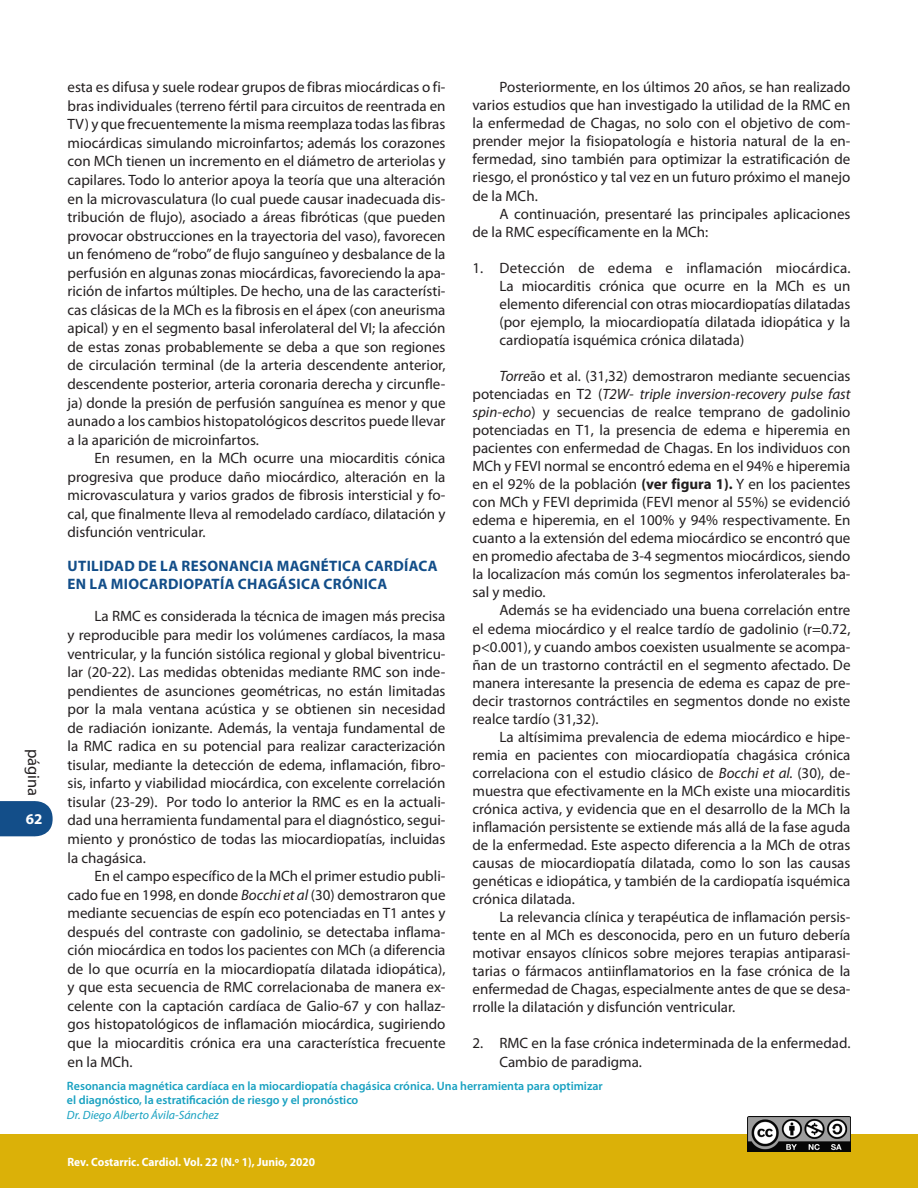
<style>
.page{position:relative;width:918px;height:1188px;background:#fff}
.page>*{position:absolute;margin:0;border:0;box-sizing:border-box;transform-origin:0 0}
.t1{font:16.5px "Myriad Pro";color:#231f20}
._10-Subtítulo_1{font:700 15.15px/18.6px "Myriad Pro";letter-spacing:.02em;color:#134e89}
._00-Texto_Normal{font:15px/18.6px "Myriad Pro";color:#231f20;text-align:justify}
._13-Párrafo_Francés{font:15px/18px "Myriad Pro";color:#231f20;text-align:justify}
.t2{font:700 15px "Myriad Pro";color:#fff}
._08_1-Pie_de_página{font:600 12.15px "Myriad Pro";color:#18a1c1}
.t3{font:700 12px "Myriad Pro";color:#fff;scale:.95 1}
._09_1-Pie_de_página{font:italic 12px "Myriad Pro";color:#18a1c1}
.s1{font-style:italic}
.s2{font-weight:700}
</style>
<div class="page">
<svg style="left:0;top:801px;width:53px;height:36px;background:#285d93"></svg>
<div style="left:0;top:1134px;width:917px;height:54px;background:#dbb108"></div>
<img style="left:748px;top:1116px;width:102px;height:36px">
<p class="t1" style="left:44px;top:749px;width:49px;rotate:90deg">página</p>
<p class="t2" style="left:26px;top:810px;width:18px">62</p>
<p class="_00-Texto_Normal" style="left:68px;top:78px;width:380px">esta es difusa y suele rodear grupos de fibras miocárdicas o fi&shy;bras individuales (terreno fértil para circuitos de reentrada en TV) y que frecuentemente la misma reemplaza todas las fibras miocárdicas simulando microinfartos; además los corazones con MCh tienen un incremento en el diámetro de arteriolas y capilares. Todo lo anterior apoya la teoría que una alteración en la microvasculatura (lo cual puede causar inadecuada dis&shy;tribución de flujo), asociado a áreas fibróticas (que pueden provocar obstrucciones en la trayectoria del vaso), favorecen un fenómeno de “robo” de flujo sanguíneo y desbalance de la perfusión en algunas zonas miocárdicas, favoreciendo la apa&shy;rición de infartos múltiples. De hecho, una de las característi&shy;cas clásicas de la MCh es la fibrosis en el ápex (con aneurisma apical) y en el segmento basal inferolateral del VI; la afección de estas zonas probablemente se deba a que son regiones de circulación terminal (de la arteria descendente anterior, descendente posterior, arteria coronaria derecha y circunfle&shy;ja) donde la presión de perfusión sanguínea es menor y que aunado a los cambios histopatológicos descritos puede llevar a la aparición de microinfartos.</p>
<p class="_00-Texto_Normal" style="left:68px;top:449px;width:380px;text-indent:27px">En resumen, en la MCh ocurre una miocarditis cónica progresiva que produce daño miocárdico, alteración en la microvasculatura y varios grados de fibrosis intersticial y fo&shy;cal, que finalmente lleva al remodelado cardíaco, dilatación y disfunción ventricular.</p>
<p class="_10-Subtítulo_1" style="left:68px;top:556px;width:372px">UTILIDAD DE LA RESONANCIA MAGNÉTICA CARDÍACA<br>EN LA MIOCARDIOPATÍA CHAGÁSICA CRÓNICA</p>
<p class="_00-Texto_Normal" style="left:68px;top:607px;width:380px;text-indent:27px">La RMC es considerada la técnica de imagen más precisa y reproducible para medir los volúmenes cardíacos, la masa ventricular, y la función sistólica regional y global biventricu&shy;lar (20-22). Las medidas obtenidas mediante RMC son inde&shy;pendientes de asunciones geométricas, no están limitadas por la mala ventana acústica y se obtienen sin necesidad de radiación ionizante. Además, la ventaja fundamental de la RMC radica en su potencial para realizar caracterización tisular, mediante la detección de edema, inflamación, fibro&shy;sis, infarto y viabilidad miocárdica, con excelente correlación tisular (23-29). Por todo lo anterior la RMC es en la actuali&shy;dad una herramienta fundamental para el diagnóstico, segui&shy;miento y pronóstico de todas las miocardiopatías, incluidas la chagásica.</p>
<p class="_00-Texto_Normal" style="left:68px;top:866px;width:380px;text-indent:27px">En el campo específico de la MCh el primer estudio publi&shy;cado fue en 1998, en donde <span class="s1">Bocchi et al</span> (30) demostraron que mediante secuencias de espín eco potenciadas en T1 antes y después del contraste con gadolinio, se detectaba inflama&shy;ción miocárdica en todos los pacientes con MCh (a diferencia de lo que ocurría en la miocardiopatía dilatada idiopática), y que esta secuencia de RMC correlacionaba de manera ex&shy;celente con la captación cardíaca de Galio-67 y con hallaz&shy;gos histopatológicos de inflamación miocárdica, sugiriendo que la miocarditis crónica era una característica frecuente en la MCh.</p>
<p class="_00-Texto_Normal" style="left:472px;top:78px;width:380px;line-height:18px;text-indent:27px">Posteriormente, en los últimos 20 años, se han realizado varios estudios que han investigado la utilidad de la RMC en la enfermedad de Chagas, no solo con el objetivo de com&shy;prender mejor la fisiopatología e historia natural de la en&shy;fermedad, sino también para optimizar la estratificación de riesgo, el pronóstico y tal vez en un futuro próximo el manejo de la MCh.</p>
<p class="_00-Texto_Normal" style="left:472px;top:204px;width:379px;line-height:18px;text-indent:27px">A continuación, presentaré las principales aplicaciones de la RMC específicamente en la MCh:</p>
<p class="_13-Párrafo_Francés" style="left:500px;top:258px;width:353px;text-indent:-27px">1. Detección de edema e inflamación miocárdica.<br>La miocarditis crónica que ocurre en la MCh es un elemento diferencial con otras miocardiopatías dilatadas (por ejemplo, la miocardiopatía dilatada idiopática y la cardiopatía isquémica crónica dilatada)</p>
<p class="_00-Texto_Normal" style="left:472px;top:367px;width:380px;line-height:18px;text-indent:27px"><span class="s1">Torre</span>ão et al. (31,32) demostraron mediante secuencias potenciadas en T2 (<span class="s1">T2W- triple inversion-recovery pulse fast spin-echo</span>) y secuencias de realce temprano de gadolinio potenciadas en T1, la presencia de edema e hiperemia en pacientes con enfermedad de Chagas. En los individuos con MCh y FEVI normal se encontró edema en el 94% e hiperemia en el 92% de la población <span class="s2">(ver figura 1).</span> Y en los pacientes con MCh y FEVI deprimida (FEVI menor al 55%) se evidenció edema e hiperemia, en el 100% y 94% respectivamente. En cuanto a la extensión del edema miocárdico se encontró que en promedio afectaba de 3-4 segmentos miocárdicos, siendo la localizacíon más común los segmentos inferolaterales ba&shy;sal y medio.</p>
<p class="_00-Texto_Normal" style="left:472px;top:601px;width:380px;line-height:18px;text-indent:27px">Además se ha evidenciado una buena correlación entre el edema miocárdico y el realce tardío de gadolinio (r=0.72, p&lt;0.001), y cuando ambos coexisten usualmente se acompa&shy;ñan de un trastorno contráctil en el segmento afectado. De manera interesante la presencia de edema es capaz de pre&shy;decir trastornos contráctiles en segmentos donde no existe realce tardío (31,32).</p>
<p class="_00-Texto_Normal" style="left:472px;top:727px;width:380px;line-height:18px;text-indent:27px">La altísimima prevalencia de edema miocárdico e hipe&shy;remia en pacientes con miocardiopatía chagásica crónica correlaciona con el estudio clásico de <span class="s1">Bocchi et al.</span> (30), de&shy;muestra que efectivamente en la MCh existe una miocarditis crónica activa, y evidencia que en el desarrollo de la MCh la inflamación persistente se extiende más allá de la fase aguda de la enfermedad. Este aspecto diferencia a la MCh de otras causas de miocardiopatía dilatada, como lo son las causas genéticas e idiopática, y también de la cardiopatía isquémica crónica dilatada.</p>
<p class="_00-Texto_Normal" style="left:472px;top:908px;width:380px;line-height:18px;text-indent:27px">La relevancia clínica y terapéutica de inflamación persis&shy;tente en al MCh es desconocida, pero en un futuro debería motivar ensayos clínicos sobre mejores terapias antiparasi&shy;tarias o fármacos antiinflamatorios en la fase crónica de la enfermedad de Chagas, especialmente antes de que se desa&shy;rrolle la dilatación y disfunción ventricular.</p>
<p class="_13-Párrafo_Francés" style="left:500px;top:1034px;width:352px;text-indent:-27px">2. RMC en la fase crónica indeterminada de la enfermedad.<br>Cambio de paradigma.</p>
<p class="_08_1-Pie_de_página" style="left:67px;top:1078px;width:537px">Resonancia magnética cardíaca en la miocardiopatía chagásica crónica. Una herramienta para optimizar</p>
<p class="_08_1-Pie_de_página" style="left:67px;top:1093px;width:293px">el diagnóstico, la estratificación de riesgo y el pronóstico</p>
<p class="_09_1-Pie_de_página" style="left:67px;top:1108px;width:154px">Dr. Diego Alberto Ávila-Sánchez</p>
<p class="t3" style="left:68px;top:1154px;width:262px">Rev. Costarric. Cardiol. Vol. 22 (N.º 1), Junio, 2020</p>
</div>
